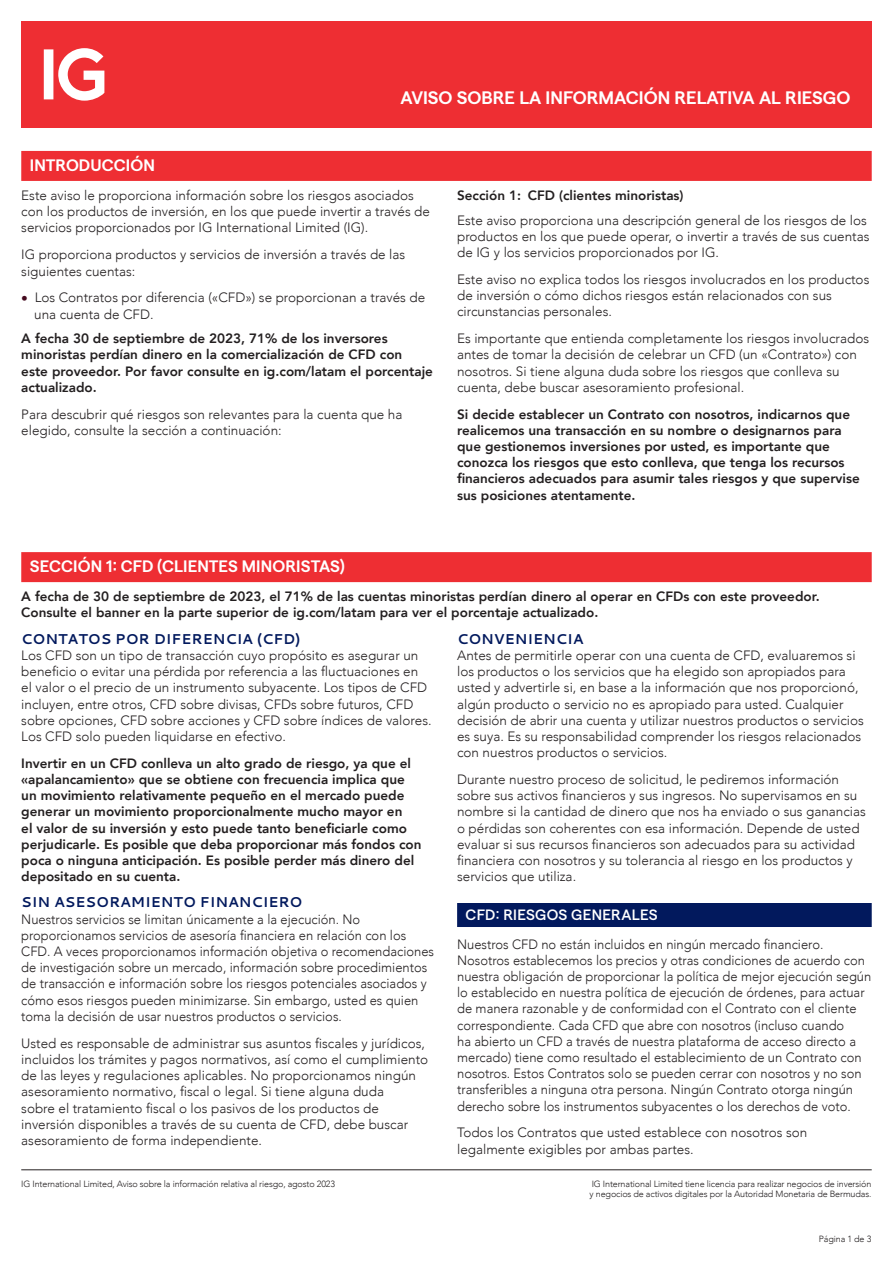
<style>
.page{position:relative;width:893px;height:1263px;background:#fff}
.page>*{position:absolute;margin:0;border:0;box-sizing:border-box;transform-origin:0 0}
.t1{font:600 18px "Matter SQ";color:#fff}
.t2{font:600 16.5px "Matter SQ";letter-spacing:.005em;color:#fff}
.t3{font:500 15px "Matter SQ";letter-spacing:.015em;color:#fff}
.t4{font:700 14.25px "Cantarell";color:#02195d}
.t5{font:300 13.5px/16.2px "Avenir";color:#231f20}
.t6{font:800 13.5px/16.2px "Avenir";color:#231f20}
.t7{font:300 13.5px/16.2px "Avenir";color:#231f20;scale:.96 1}
.t8{font:300 9px/10.5px "Avenir";letter-spacing:-.015em;color:#231f20}
.s1{color:#450a1f}
</style>
<div class="page">
<div style="left:21px;top:21px;width:850px;height:107px;background:#ee2e33"></div>
<svg style="left:44px;top:48px;width:60px;height:53px"></svg>
<hr style="left:21px;top:1169px;width:851px;height:1px;background:#231f20">
<div style="left:21px;top:151px;width:851px;height:30px;background:#ee2e33"></div>
<div style="left:21px;top:552px;width:851px;height:30px;background:#ee2e33"></div>
<div style="left:457px;top:903px;width:415px;height:24px;background:#02195d"></div>
<h1 class="t1" style="left:400px;top:85px;width:451px">AVISO SOBRE LA INFORMACIÓN RELATIVA AL RIESGO</h1>
<p class="t2" style="left:30px;top:153px;width:127px">INTRODUCCIÓN</p>
<p class="t5" style="left:21px;top:187px;width:410px">Este aviso le proporciona información sobre los riesgos asociados con los productos de inversión, en los que puede invertir a través de servicios proporcionados por IG International Limited (IG).</p>
<p class="t5" style="left:21px;top:247px;width:385px">IG proporciona productos y servicios de inversión a través de las siguientes cuentas:</p>
<p class="t5" style="left:34px;top:290px;width:393px;text-indent:-13px"><span class="s1">•</span> Los Contratos por diferencia («CFD») se proporcionan a través de una cuenta de CFD.</p>
<p class="t6" style="left:21px;top:330px;width:413px">A fecha 30 de septiembre de 2023, 71% de los inversores minoristas perdían dinero en la comercialización de CFD con<br>este proveedor. Por favor consulte en ig.com/latam el porcentaje actualizado.</p>
<p class="t5" style="left:21px;top:406px;width:383px">Para descubrir qué riesgos son relevantes para la cuenta que ha elegido, consulte la sección a continuación:</p>
<p class="t6" style="left:457px;top:187px;width:228px">Sección 1: CFD (clientes minoristas)</p>
<p class="t5" style="left:457px;top:212px;width:414px">Este aviso proporciona una descripción general de los riesgos de los productos en los que puede operar, o invertir a través de sus cuentas de IG y los servicios proporcionados por IG.</p>
<p class="t5" style="left:457px;top:271px;width:414px">Este aviso no explica todos los riesgos involucrados en los productos de inversión o cómo dichos riesgos están relacionados con sus circunstancias personales.</p>
<p class="t5" style="left:457px;top:330px;width:413px">Es importante que entienda completamente los riesgos involucrados antes de tomar la decisión de celebrar un CFD (un «Contrato») con nosotros. Si tiene alguna duda sobre los riesgos que conlleva su cuenta, debe buscar asesoramiento profesional.</p>
<p class="t6" style="left:457px;top:406px;width:404px">Si decide establecer un Contrato con nosotros, indicarnos que realicemos una transacción en su nombre o designarnos para que gestionemos inversiones por usted, es importante que conozca los riesgos que esto conlleva, que tenga los recursos financieros adecuados para asumir tales riesgos y que supervise sus posiciones atentamente.</p>
<p class="t2" style="left:30px;top:554px;width:316px">SECCIÓN 1: CFD (CLIENTES MINORISTAS)</p>
<p class="t6" style="left:21px;top:588px;width:800px">A fecha de 30 de septiembre de 2023, el 71% de las cuentas minoristas perdían dinero al operar en CFDs con este proveedor.<br>Consulte el banner en la parte superior de ig.com/latam para ver el porcentaje actualizado.</p>
<p class="t4" style="left:21px;top:629px;width:281px">CONTATOS POR DIFERENCIA (CFD)</p>
<p class="t5" style="left:21px;top:647px;width:412px">Los CFD son un tipo de transacción cuyo propósito es asegurar un beneficio o evitar una pérdida por referencia a las fluctuaciones en el valor o el precio de un instrumento subyacente. Los tipos de CFD incluyen, entre otros, CFD sobre divisas, CFDs sobre futuros, CFD sobre opciones, CFD sobre acciones y CFD sobre índices de valores.<br>Los CFD solo pueden liquidarse en efectivo.</p>
<p class="t6" style="left:21px;top:755px;width:402px">Invertir en un CFD conlleva un alto grado de riesgo, ya que el «apalancamiento» que se obtiene con frecuencia implica que un movimiento relativamente pequeño en el mercado puede generar un movimiento proporcionalmente mucho mayor en<br>el valor de su inversión y esto puede tanto beneficiarle como perjudicarle. Es posible que deba proporcionar más fondos con poca o ninguna anticipación. Es posible perder más dinero del depositado en su cuenta.</p>
<p class="t4" style="left:21px;top:892px;width:283px">SIN ASESORAMIENTO FINANCIERO</p>
<p class="t7" style="left:21px;top:911px;width:432px">Nuestros servicios se limitan únicamente a la ejecución. No proporcionamos servicios de asesoría financiera en relación con los CFD. A veces proporcionamos información objetiva o recomendaciones de investigación sobre un mercado, información sobre procedimientos de transacción e información sobre los riesgos potenciales asociados y cómo esos riesgos pueden minimizarse. Sin embargo, usted es quien toma la decisión de usar nuestros productos o servicios.</p>
<p class="t5" style="left:21px;top:1035px;width:408px">Usted es responsable de administrar sus asuntos fiscales y jurídicos, incluidos los trámites y pagos normativos, así como el cumplimiento de las leyes y regulaciones aplicables. No proporcionamos ningún asesoramiento normativo, fiscal o legal. Si tiene alguna duda<br>sobre el tratamiento fiscal o los pasivos de los productos de inversión disponibles a través de su cuenta de CFD, debe buscar asesoramiento de forma independiente.</p>
<p class="t4" style="left:457px;top:629px;width:128px">CONVENIENCIA</p>
<p class="t5" style="left:457px;top:647px;width:408px">Antes de permitirle operar con una cuenta de CFD, evaluaremos si los productos o los servicios que ha elegido son apropiados para usted y advertirle si, en base a la información que nos proporcionó, algún producto o servicio no es apropiado para usted. Cualquier decisión de abrir una cuenta y utilizar nuestros productos o servicios es suya. Es su responsabilidad comprender los riesgos relacionados con nuestros productos o servicios.</p>
<p class="t5" style="left:457px;top:771px;width:410px">Durante nuestro proceso de solicitud, le pediremos información sobre sus activos financieros y sus ingresos. No supervisamos en su nombre si la cantidad de dinero que nos ha enviado o sus ganancias o pérdidas son coherentes con esa información. Depende de usted evaluar si sus recursos financieros son adecuados para su actividad financiera con nosotros y su tolerancia al riesgo en los productos y servicios que utiliza.</p>
<p class="t3" style="left:466px;top:903px;width:194px">CFD: RIESGOS GENERALES</p>
<p class="t7" style="left:457px;top:936px;width:433px">Nuestros CFD no están incluidos en ningún mercado financiero.<br>Nosotros establecemos los precios y otras condiciones de acuerdo con nuestra obligación de proporcionar la política de mejor ejecución según lo establecido en nuestra política de ejecución de órdenes, para actuar de manera razonable y de conformidad con el Contrato con el cliente correspondiente. Cada CFD que abre con nosotros (incluso cuando<br>ha abierto un CFD a través de nuestra plataforma de acceso directo a mercado) tiene como resultado el establecimiento de un Contrato con nosotros. Estos Contratos solo se pueden cerrar con nosotros y no son transferibles a ninguna otra persona. Ningún Contrato otorga ningún derecho sobre los instrumentos subyacentes o los derechos de voto.</p>
<p class="t5" style="left:457px;top:1125px;width:352px">Todos los Contratos que usted establece con nosotros son legalmente exigibles por ambas partes.</p>
<p class="t8" style="left:21px;top:1178px;width:315px">IG International Limited, Aviso sobre la información relativa al riesgo, agosto 2023</p>
<p class="t8" style="left:590px;top:1178px;width:283px">IG International Limited tiene licencia para realizar negocios de inversión y negocios de activos digitales por la Autoridad Monetaria de Bermudas.</p>
<p class="t8" style="left:819px;top:1233px;width:54px">Página 1 de 3</p>
</div>
